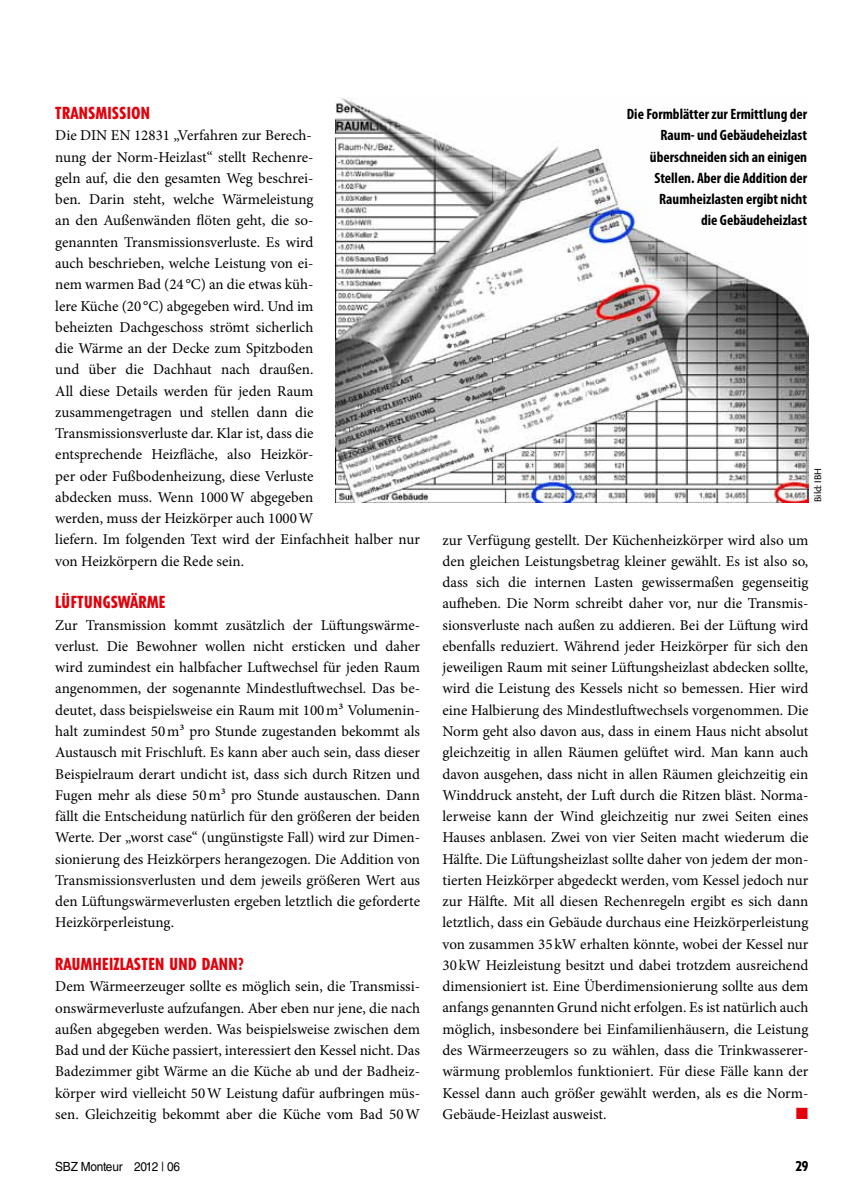
<style>
.page{position:relative;width:851px;height:1204px;background:#fff}
.page>*{position:absolute;margin:0;border:0;box-sizing:border-box;transform-origin:0 0}
.t1{font:800 condensed 16.5px "Tempo Std";letter-spacing:.03em;color:#e3000b}
.t2{font:15px/21.3px "Minion Pro";color:#000;text-align:justify}
.t3{font:700 condensed 15px/21.3px "Myriad Pro";color:#000;text-align:right}
.t4{font:15px "European Pi Std 3";color:#e3000b}
.t5{font:800 condensed 13.5px "Tempo Std";color:#000}
.t6{font:12.6px "Helvetica LT Std";letter-spacing:-.02em;color:#000;scale:.94 1}
.t7{font:10.5px "Cronos Pro";color:#000}
</style>
<div class="page">
<img style="left:336px;top:98px;width:472px;height:404px">
<p class="t1" style="left:55px;top:103px;width:96px">TRANSMISSION</p>
<p class="t2" style="left:55px;top:125px;width:366px;text-align:left">Die DIN EN 12831 „Verfahren zur Berech-<br>nung der Norm-Heizlast“ stellt Rechenre-<br>geln auf, die den gesamten Weg beschrei-<br>ben. Darin steht, welche Wärmeleistung<br>an den Außenwänden flöten geht, die so-<br>genannten Transmissionsverluste. Es wird<br>auch beschrieben, welche Leistung von ei-<br>nem warmen Bad (24 °C) an die etwas küh-<br>lere Küche (20 °C) abgegeben wird. Und im<br>beheizten Dachgeschoss strömt sicherlich<br>die Wärme an der Decke zum Spitzboden<br>und über die Dachhaut nach draußen.<br>All diese Details werden für jeden Raum zusammengetragen und stellen dann die Transmissionsverluste dar. Klar ist, dass die<br>entsprechende Heizfläche, also Heizkör-<br>per oder Fußbodenheizung, diese Verluste<br>abdecken muss. Wenn 1000W abgegeben<br>werden, muss der Heizkörper auch 1000W<br>liefern. Im folgenden Text wird der Einfachheit halber nur von Heizkörpern die Rede sein.</p>
<p class="t1" style="left:55px;top:592px;width:111px">LÜFTUNGSWÄRME</p>
<p class="t2" style="left:55px;top:614px;width:366px">Zur Transmission kommt zusätzlich der Lüftungswärme&shy;verlust. Die Bewohner wollen nicht ersticken und daher wird zumindest ein halbfacher Luftwechsel für jeden Raum angenommen, der sogenannte Mindestluftwechsel. Das be&shy;deutet, dass beispielsweise ein Raum mit 100m³ Volumenin&shy;halt zumindest 50m³ pro Stunde zugestanden bekommt als Austausch mit Frischluft. Es kann aber auch sein, dass dieser Beispielraum derart undicht ist, dass sich durch Ritzen und Fugen mehr als diese 50m³ pro Stunde austauschen. Dann fällt die Entscheidung natürlich für den größeren der beiden Werte. Der „worst case“ (ungünstigste Fall) wird zur Dimen&shy;sionierung des Heizkörpers herangezogen. Die Addition von Transmissionsverlusten und dem jeweils größeren Wert aus den Lüftungswärmeverlusten ergeben letztlich die geforderte Heizkörperleistung.</p>
<p class="t1" style="left:55px;top:953px;width:190px">RAUMHEIZLASTEN UND DANN?</p>
<p class="t2" style="left:55px;top:975px;width:366px">Dem Wärmeerzeuger sollte es möglich sein, die Transmissi&shy;onswärmeverluste aufzufangen. Aber eben nur jene, die nach außen abgegeben werden. Was beispielsweise zwischen dem Bad und der Küche passiert, interessiert den Kessel nicht. Das Badezimmer gibt Wärme an die Küche ab und der Badheiz&shy;körper wird vielleicht 50W Leistung dafür aufbringen müs&shy;sen. Gleichzeitig bekommt aber die Küche vom Bad 50W</p>
<p class="t3" style="left:626px;top:104px;width:182px">Die Formblätter zur Ermittlung der<br>Raum- und Gebäudeheizlast überschneiden sich an einigen<br>Stellen. Aber die Addition der<br>Raumheizlasten ergibt nicht<br>die Gebäudeheizlast</p>
<p class="t7" style="left:811px;top:502px;width:36px;rotate:-90deg">Bild: IBH</p>
<p class="t2" style="left:442px;top:529px;width:367px">zur Verfügung gestellt. Der Küchenheizkörper wird also um den gleichen Leistungsbetrag kleiner gewählt. Es ist also so, dass sich die internen Lasten gewissermaßen gegenseitig aufheben. Die Norm schreibt daher vor, nur die Transmis&shy;sionsverluste nach außen zu addieren. Bei der Lüftung wird ebenfalls reduziert. Während jeder Heizkörper für sich den jeweiligen Raum mit seiner Lüftungsheizlast abdecken sollte, wird die Leistung des Kessels nicht so bemessen. Hier wird eine Halbierung des Mindestluftwechsels vorgenommen. Die Norm geht also davon aus, dass in einem Haus nicht absolut gleichzeitig in allen Räumen gelüftet wird. Man kann auch davon ausgehen, dass nicht in allen Räumen gleichzeitig ein Winddruck ansteht, der Luft durch die Ritzen bläst. Norma&shy;lerweise kann der Wind gleichzeitig nur zwei Seiten eines Hauses anblasen. Zwei von vier Seiten macht wiederum die Hälfte. Die Lüftungsheizlast sollte daher von jedem der mon&shy;tierten Heizkörper abgedeckt werden, vom Kessel jedoch nur zur Hälfte. Mit all diesen Rechenregeln ergibt es sich dann letztlich, dass ein Gebäude durchaus eine Heizkörperleistung von zusammen 35 kW erhalten könnte, wobei der Kessel nur 30 kW Heizleistung besitzt und dabei trotzdem ausreichend dimensioniert ist. Eine Überdimensionierung sollte aus dem anfangs genannten Grund nicht erfolgen. Es ist natürlich auch möglich, insbesondere bei Einfamilienhäusern, die Leistung des Wärmeerzeugers so zu wählen, dass die Trinkwasserer&shy;wärmung problemlos funktioniert. Für diese Fälle kann der Kessel dann auch größer gewählt werden, als es die Norm-Gebäude-Heizlast ausweist.</p>
<p class="t4" style="left:795px;top:1103px;width:14px">■</p>
<p class="t6" style="left:55px;top:1158px;width:134px">SBZ Monteur 2012 | 06</p>
<p class="t5" style="left:795px;top:1157px;width:14px">29</p>
</div>
